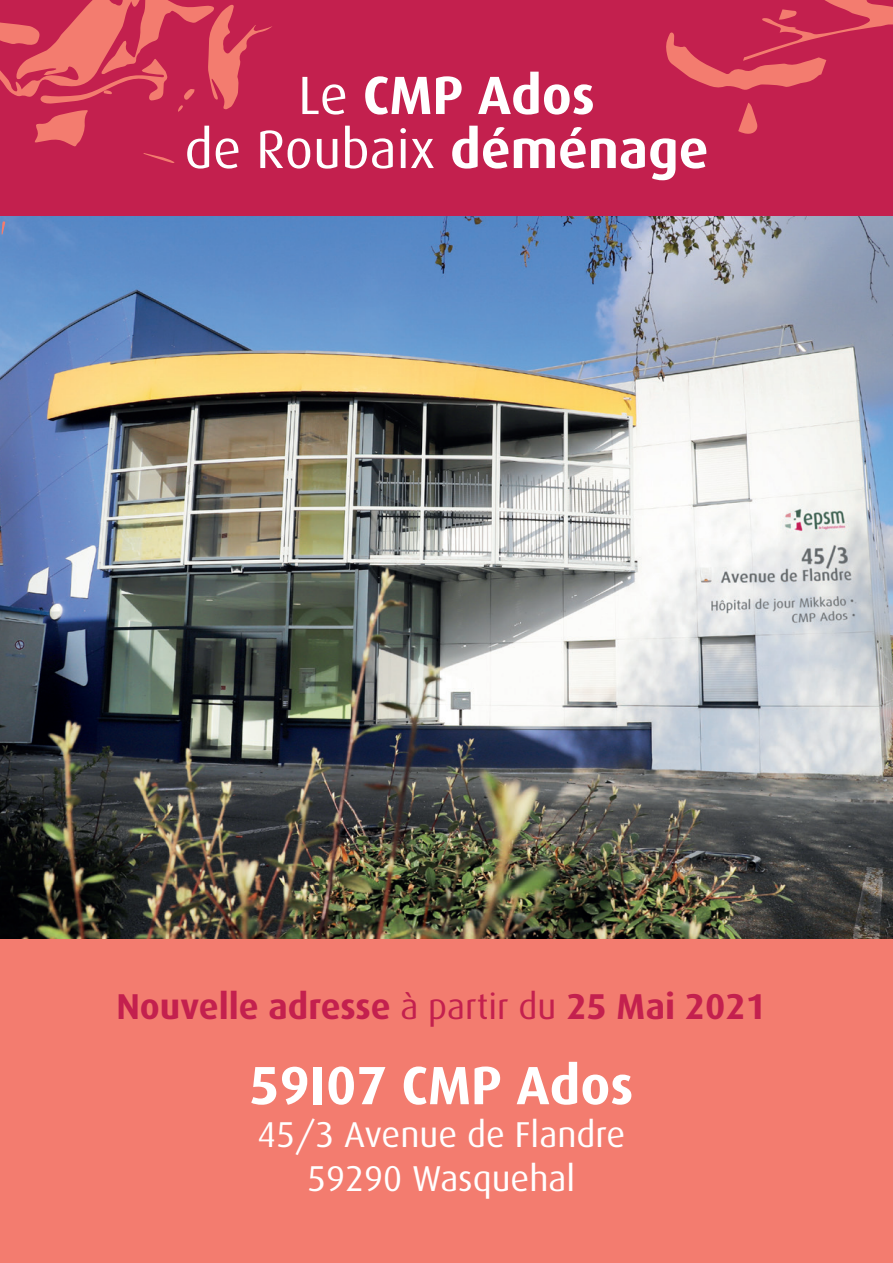
<style>
.page{position:relative;width:893px;height:1263px;background:#fff}
.page>*{position:absolute;margin:0;border:0;box-sizing:border-box;transform-origin:0 0}
.t1{font:700 54px/54px "Dax";color:#fff;text-align:center}
.t2{font:700 36px "Dax";color:#c3204e}
.t3{font:36px/43.2px "Dax";color:#fff;text-align:center}
.s1{font-weight:400}
</style>
<div class="page">
<img style="left:0;top:215px;width:893px;height:725px">
<div style="left:0;top:0;width:893px;height:215px;background:#c3204e"></div>
<div style="left:0;top:940px;width:893px;height:323px;background:#f37c6f"></div>
<svg style="left:738px;top:103px;width:20px;height:31px"></svg>
<svg style="left:666px;top:0;width:227px;height:90px"></svg>
<svg style="left:143px;top:153px;width:31px;height:10px"></svg>
<svg style="left:2px;top:221px;width:3px;height:14px"></svg>
<svg style="left:0;top:0;width:272px;height:147px"></svg>
<p class="t1" style="left:185px;top:69px;width:525px"><span class="s1">Le</span> CMP Ados<br><span class="s1">de Roubaix</span> déménage</p>
<p class="t2" style="left:116px;top:986px;width:651px">Nouvelle adresse <span class="s1">à partir du</span> 25 Mai 2021</p>
<p class="t1" style="left:249px;top:1059px;width:386px">59I07 CMP Ados</p>
<p class="t3" style="left:257px;top:1114px;width:370px">45/3 Avenue de Flandre<br>59290 Wasquehal</p>
</div>
